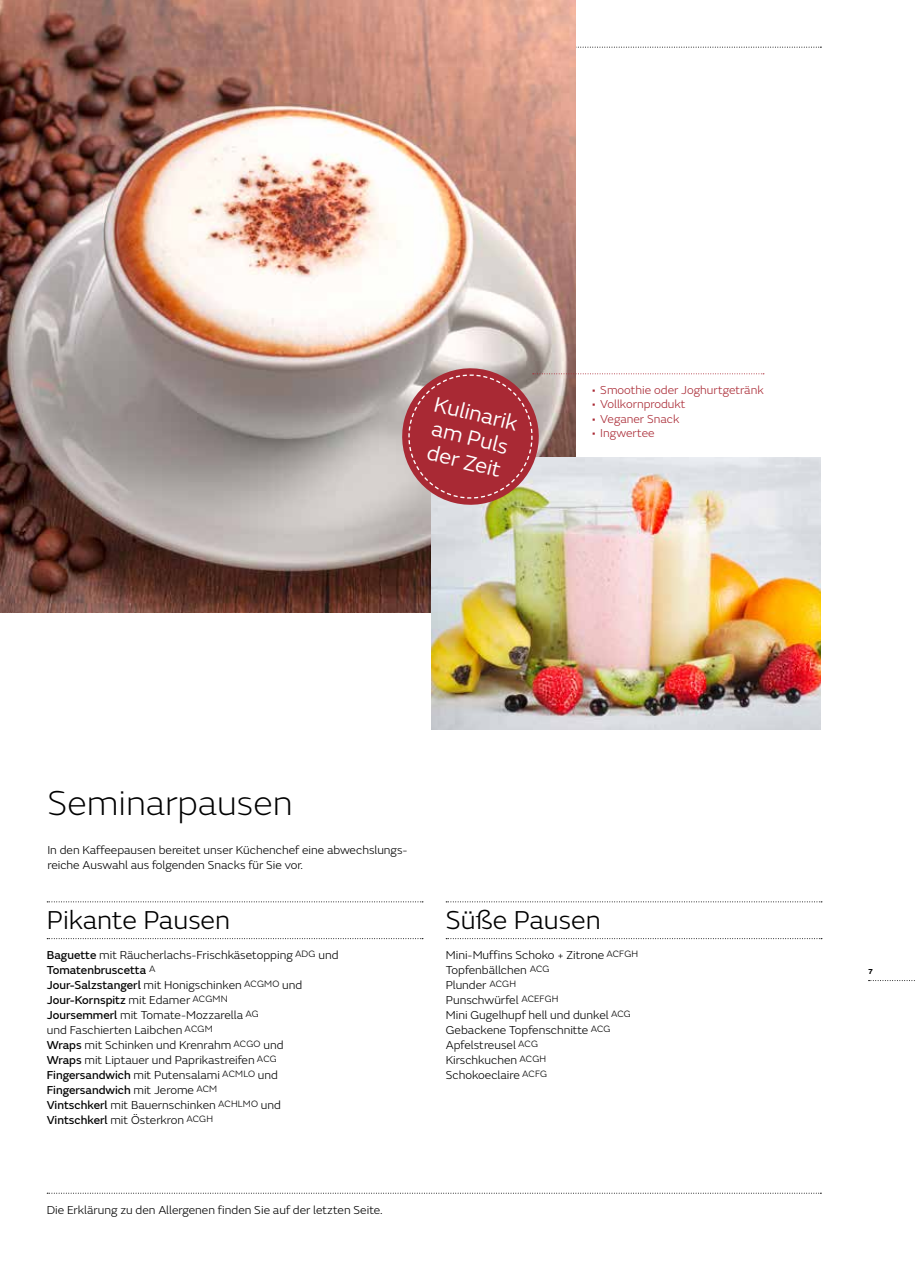
<style>
.page{position:relative;width:915px;height:1263px;background:#fff}
.page>*{position:absolute;margin:0;border:0;box-sizing:border-box;transform-origin:0 0}
.t1{font:200 36px "FS Emeric";color:#000}
.t2{font:300 27px "FS Emeric";color:#000}
.t3{font:22.2px/24.5px "FS Emeric";color:#fff}
.t4{font:300 12px/15px "FS Emeric";color:#000}
.t5{font:12px "FS Emeric Core";color:#000}
.t6{font:300 12px "FS Emeric";color:#a92934}
.t7{font:700 7.5px "FS Emeric";color:#000}
.s1{font-family:"FS Emeric Core";font-weight:400}
.s2{font-family:"FS Emeric";font-weight:300}
</style>
<div class="page">
<svg style="left:47px;top:1193px;width:774px;height:1px"></svg>
<svg style="left:868px;top:980px;width:47px;height:1px"></svg>
<svg style="left:575px;top:47px;width:246px;height:1px"></svg>
<svg style="left:47px;top:901px;width:376px;height:1px"></svg>
<svg style="left:47px;top:938px;width:376px;height:1px"></svg>
<svg style="left:446px;top:901px;width:375px;height:1px"></svg>
<svg style="left:446px;top:938px;width:375px;height:1px"></svg>
<img style="left:0;top:0;width:575px;height:613px">
<img style="left:431px;top:458px;width:389px;height:271px">
<svg style="left:395px;top:361px;width:368px;height:151px"></svg>
<h3 class="t3" style="left:438px;top:391px;width:87px;rotate:14deg">Kulinarik am Puls der Zeit</h3>
<p class="t6" style="left:591px;top:382px;width:173px">• Smoothie oder Joghurtgetränk</p>
<p class="t6" style="left:591px;top:396px;width:95px">• Vollkornprodukt</p>
<p class="t6" style="left:591px;top:410px;width:89px">• Veganer Snack</p>
<p class="t6" style="left:591px;top:425px;width:64px">• Ingwertee</p>
<h1 class="t1" style="left:47px;top:778px;width:246px">Seminarpausen</h1>
<p class="t4" style="left:47px;top:842px;width:361px">In den Kaffeepausen bereitet unser Küchenchef eine abwechslungs&shy;reiche Auswahl aus folgenden Snacks für Sie vor.</p>
<h2 class="t2" style="left:47px;top:902px;width:185px">Pikante Pausen</h2>
<p class="t4" style="left:47px;top:947px;width:293px"><span class="s1">Baguette</span> mit Räucherlachs-Frischkäsetopping <sup>ADG</sup> und</p>
<p class="t5" style="left:47px;top:961px;width:110px">Tomatenbruscetta <sup>A</sup></p>
<p class="t4" style="left:47px;top:977px;width:257px"><span class="s1">Jour-Salzstangerl</span> mit Honigschinken <sup>ACGMO</sup> und</p>
<p class="t5" style="left:47px;top:991px;width:182px">Jour-Kornspitz <span class="s2">mit Edamer</span> <sup>ACGMN</sup></p>
<p class="t4" style="left:47px;top:1007px;width:238px"><span class="s1">Joursemmerl</span> mit Tomate-Mozzarella <sup>AG<br></sup>und Faschierten Laibchen <sup>ACGM<br></sup><span class="s1">Wraps</span> mit Schinken und Krenrahm <sup>ACGO</sup> und <span class="s1">Wraps</span> mit Liptauer und Paprikastreifen <sup>ACG </sup><span class="s1">Fingersandwich</span> mit Putensalami <sup>ACMLO</sup> und</p>
<p class="t5" style="left:47px;top:1081px;width:172px">Fingersandwich <span class="s2">mit Jerome</span> <sup>ACM</sup></p>
<p class="t4" style="left:47px;top:1097px;width:236px"><span class="s1">Vintschkerl</span> mit Bauernschinken <sup>ACHLMO</sup> und<br><span class="s1">Vintschkerl</span> mit Österkron <sup>ACGH</sup></p>
<p class="t4" style="left:47px;top:1202px;width:337px">Die Erklärung zu den Allergenen finden Sie auf der letzten Seite.</p>
<h2 class="t2" style="left:445px;top:902px;width:156px">Süße Pausen</h2>
<p class="t4" style="left:445px;top:947px;width:194px">Mini-Muffins Schoko + Zitrone <sup>ACFGH<br></sup>Topfenbällchen <sup>ACG<br></sup>Plunder <sup>ACGH<br></sup>Punschwürfel <sup>ACEFGH<br></sup>Mini Gugelhupf hell und dunkel <sup>ACG<br></sup>Gebackene Topfenschnitte <sup>ACG<br></sup>Apfelstreusel <sup>ACG<br></sup>Kirschkuchen <sup>ACGH<br></sup>Schokoeclaire <sup>ACFG</sup></p>
<p class="t7" style="left:867px;top:966px;width:6px">7</p>
</div>
